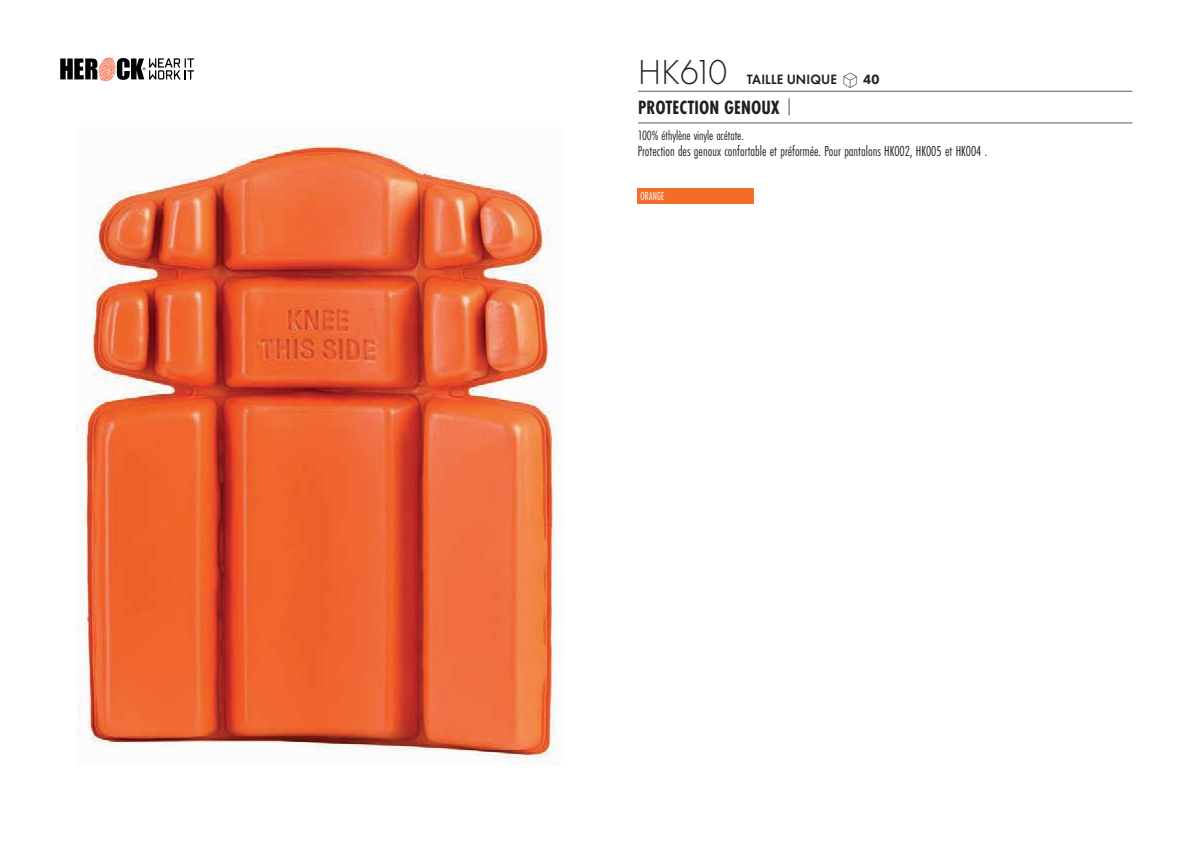
<style>
.page{position:relative;width:1191px;height:842px;background:#fff}
.page>*{position:absolute;margin:0;border:0;box-sizing:border-box;transform-origin:0 0}
.t1{font:300 36px "Futura PT";letter-spacing:-.055em;color:#231f20;scale:.95 1}
.t2{font:700 20px "Futura PT Cond";letter-spacing:.01em;color:#231f20;scale:.95 1}
.t3{font:15px "Futura PT Cond";color:#231f20;scale:.95 1}
.t4{font:14px "Futura PT Cond";letter-spacing:-.005em;color:#231f20;scale:.95 1}
.t5{font:600 14px "Futura PT";letter-spacing:.01em;color:#231f20;scale:.95 1}
.t6{font:12px "Futura PT Cond";letter-spacing:.01em;color:#fff;scale:.9 1}
.s1{font-family:"Linotype Shapeshifter";font-weight:400;font-size:20px}
.s2{font-weight:800}
.s3{font-family:"DIN Pro";font-weight:300;font-stretch:condensed}
</style>
<div class="page">
<img style="left:76px;top:143px;width:481px;height:622px">
<svg style="left:60px;top:57px;width:134px;height:24px"></svg>
<hr style="left:638px;top:91px;width:494px;height:1px;background:#57585a">
<hr style="left:638px;top:123px;width:494px;height:1px;background:#57585a">
<div style="left:637px;top:188px;width:116px;height:16px;background:#f36c2a"></div>
<h1 class="t1" style="left:638px;top:52px;width:95px">HK610</h1>
<p class="t5" style="left:747px;top:71px;width:141px">TAILLE UNIQUE <span class="s1">S</span> <span class="s2">40</span></p>
<h2 class="t2" style="left:638px;top:96px;width:163px">PROTECTION GENOUX <span class="s3">|</span></h2>
<p class="t4" style="left:638px;top:127px;width:113px">100% éthylène vinyle acétate.</p>
<p class="t3" style="left:638px;top:142px;width:369px">Protection des genoux confortable et préformée. Pour pantalons HK002, HK005 et HK004 .</p>
<p class="t6" style="left:640px;top:189px;width:28px">ORANGE</p>
</div>
